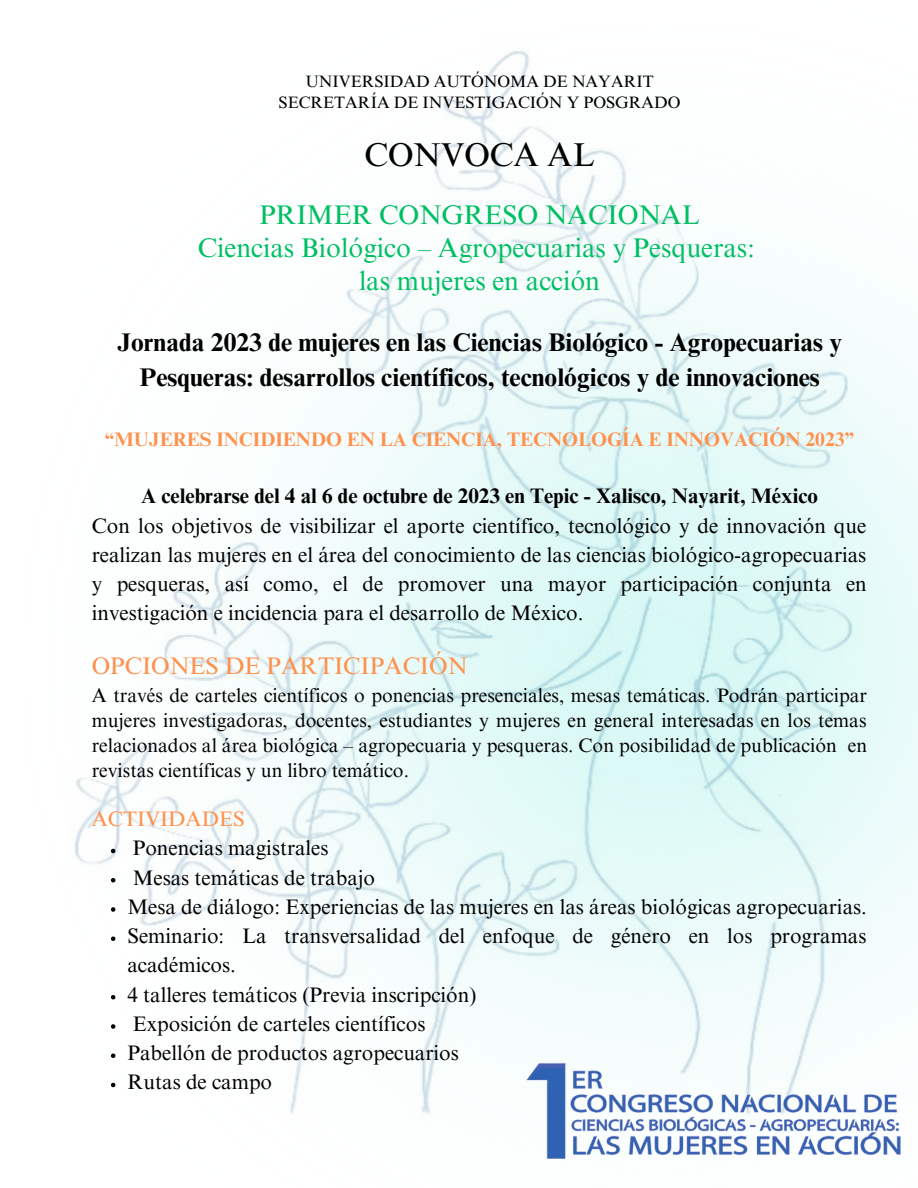
<style>
.page{position:relative;width:918px;height:1188px;background:#fff}
.page>*{position:absolute;margin:0;border:0;box-sizing:border-box;transform-origin:0 0}
.t1{font:33px "Times NRMT Pro";color:#000}
.t2{font:27px "Times NRMT Pro";color:#00bf63}
.t3{font:700 25.5px/34.8px "Times NRMT Pro";color:#000;text-align:center}
.t4{font:24px "Times NRMT Pro";color:#ff914d}
.t5{font:21px/29.2px "Times NRMT Pro";color:#000}
.t6{font:700 21px "Times NRMT Pro";color:#000}
.t7{font:21px "Times NRMT Pro";color:#ff914d}
.t8{font:19.5px/24.8px "Times NRMT Pro";color:#000;text-align:justify}
.t9{font:700 19.5px "Times NRMT Pro";color:#ff914d}
.t10{font:16.5px "Times NRMT Pro";color:#000}
</style>
<div class="page">
<img style="left:74px;top:51px;width:844px;height:1063px">
<svg style="left:111px;top:849px;width:4px;height:4px"></svg>
<svg style="left:111px;top:878px;width:4px;height:4px"></svg>
<svg style="left:111px;top:907px;width:4px;height:5px"></svg>
<svg style="left:111px;top:936px;width:4px;height:5px"></svg>
<svg style="left:111px;top:995px;width:4px;height:4px"></svg>
<svg style="left:111px;top:1024px;width:4px;height:5px"></svg>
<svg style="left:111px;top:1053px;width:4px;height:5px"></svg>
<svg style="left:111px;top:1083px;width:4px;height:4px"></svg>
<img style="left:521px;top:1060px;width:383px;height:99px">
<p class="t10" style="left:305px;top:75px;width:350px">UNIVERSIDAD AUTÓNOMA DE NAYARIT</p>
<p class="t10" style="left:279px;top:97px;width:403px">SECRETARÍA DE INVESTIGACIÓN Y POSGRADO</p>
<p class="t1" style="left:364px;top:142px;width:232px">CONVOCA AL</p>
<p class="t2" style="left:259px;top:205px;width:442px">PRIMER CONGRESO NACIONAL</p>
<p class="t2" style="left:198px;top:238px;width:558px">Ciencias Biológico – Agropecuarias y Pesqueras:</p>
<p class="t2" style="left:359px;top:270px;width:243px">las mujeres en acción</p>
<p class="t3" style="left:117px;top:329px;width:727px">Jornada 2023 de mujeres en las Ciencias Biológico - Agropecuarias y<br>Pesqueras: desarrollos científicos, tecnológicos y de innovaciones</p>
<p class="t9" style="left:105px;top:432px;width:751px">“MUJERES INCIDIENDO EN LA CIENCIA, TECNOLOGÍA E INNOVACIÓN 2023”</p>
<p class="t6" style="left:141px;top:488px;width:679px">A celebrarse del 4 al 6 de octubre de 2023 en Tepic - Xalisco, Nayarit, México</p>
<p class="t5" style="left:92px;top:513px;width:777px;text-align:justify">Con los objetivos de visibilizar el aporte científico, tecnológico y de innovación que realizan las mujeres en el área del conocimiento de las ciencias biológico-agropecuarias y pesqueras, así como, el de promover una mayor participación conjunta en investigación e incidencia para el desarrollo de México.</p>
<p class="t4" style="left:92px;top:657px;width:377px">OPCIONES DE PARTICIPACIÓN</p>
<p class="t8" style="left:92px;top:686px;width:777px">A través de carteles científicos o ponencias presenciales, mesas temáticas. Podrán participar mujeres investigadoras, docentes, estudiantes y mujeres en general interesadas en los temas relacionados al área biológica – agropecuaria y pesqueras. Con posibilidad de publicación en revistas científicas y un libro temático.</p>
<p class="t7" style="left:92px;top:811px;width:154px">ACTIVIDADES</p>
<p class="t5" style="left:133px;top:836px;width:197px">Ponencias magistrales</p>
<p class="t5" style="left:133px;top:866px;width:244px">Mesas temáticas de trabajo</p>
<p class="t5" style="left:127px;top:895px;width:741px">Mesa de diálogo: Experiencias de las mujeres en las áreas biológicas agropecuarias.</p>
<p class="t5" style="left:127px;top:924px;width:741px">Seminario: La transversalidad del enfoque de género en los programas académicos.</p>
<p class="t5" style="left:127px;top:983px;width:350px">4 talleres temáticos (Previa inscripción)</p>
<p class="t5" style="left:133px;top:1012px;width:294px">Exposición de carteles científicos</p>
<p class="t5" style="left:127px;top:1041px;width:333px">Pabellón de productos agropecuarios</p>
<p class="t5" style="left:127px;top:1070px;width:146px">Rutas de campo</p>
</div>
